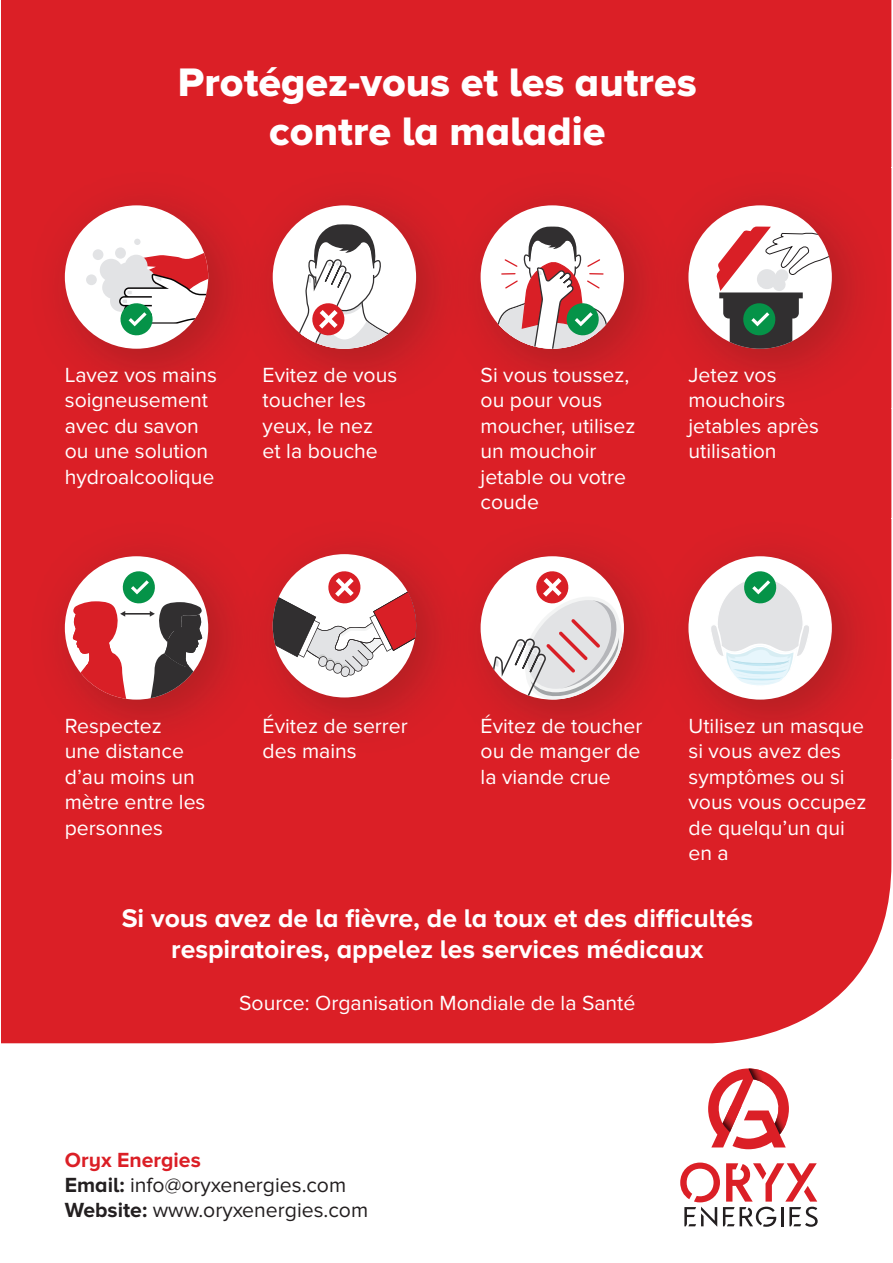
<style>
.page{position:relative;width:893px;height:1263px;background:#fff}
.page>*{position:absolute;margin:0;border:0;box-sizing:border-box;transform-origin:0 0}
.t1{font:41.25px/49.5px "Proxima Nova A Extrabld";color:#fff;text-align:center}
.t2{font:700 26.55px/31.8px "Proxima Nova A";color:#fff;text-align:center}
.t3{font:21.15px/25.5px "Proxima Nova";color:#fff}
.t4{font:21.15px/25.5px "Proxima Nova";color:#231f20}
.t5{font:700 21.15px "Proxima Nova A";color:#db1f26}
.s1{font-family:"Proxima Nova A";font-weight:700}
</style>
<div class="page">
<div style="left:1px;top:0;width:890px;height:1043px;background:#db1f26"></div>
<img style="left:27px;top:168px;width:208px;height:240px">
<div style="left:65px;top:205px;width:143px;height:144px;background:#fff;border-radius:50%"></div>
<div style="left:93px;top:249px;width:10px;height:11px;background:#e2e3e5;border-radius:50%"></div>
<div style="left:134px;top:239px;width:7px;height:6px;background:#e2e3e5;border-radius:50%"></div>
<div style="left:86px;top:274px;width:11px;height:11px;background:#e2e3e5;border-radius:50%"></div>
<img style="left:268px;top:168px;width:175px;height:240px">
<div style="left:235px;top:168px;width:33px;height:240px;background:#d91f26"></div>
<div style="left:273px;top:205px;width:143px;height:144px;background:#fff;border-radius:50%"></div>
<img style="left:235px;top:517px;width:241px;height:240px">
<div style="left:273px;top:554px;width:143px;height:143px;background:#fff;border-radius:50%"></div>
<img style="left:27px;top:519px;width:241px;height:240px">
<div style="left:235px;top:519px;width:33px;height:238px;background:#d91f26"></div>
<div style="left:65px;top:556px;width:143px;height:144px;background:#fff;border-radius:50%"></div>
<img style="left:476px;top:168px;width:175px;height:240px">
<div style="left:443px;top:168px;width:33px;height:240px;background:#d91f26"></div>
<div style="left:481px;top:205px;width:143px;height:144px;background:#fff;border-radius:50%"></div>
<img style="left:443px;top:519px;width:208px;height:240px">
<div style="left:443px;top:519px;width:33px;height:238px;background:#d91f26"></div>
<div style="left:481px;top:556px;width:143px;height:144px;background:#fff;border-radius:50%"></div>
<img style="left:891px;top:168px;width:1px;height:240px">
<img style="left:684px;top:168px;width:207px;height:240px">
<div style="left:651px;top:168px;width:33px;height:240px;background:#d91f26"></div>
<div style="left:688px;top:205px;width:144px;height:144px;background:#fff;border-radius:50%"></div>
<img style="left:891px;top:519px;width:1px;height:240px">
<img style="left:684px;top:519px;width:207px;height:240px">
<div style="left:651px;top:519px;width:33px;height:240px;background:#d91f26"></div>
<div style="left:688px;top:556px;width:144px;height:144px;background:#fff;border-radius:50%"></div>
<svg style="left:680px;top:1163px;width:138px;height:64px"></svg>
<svg style="left:708px;top:1068px;width:81px;height:81px"></svg>
<svg style="left:273px;top:569px;width:143px;height:108px"></svg>
<svg style="left:274px;top:223px;width:141px;height:126px"></svg>
<svg style="left:482px;top:569px;width:142px;height:131px"></svg>
<svg style="left:100px;top:245px;width:108px;height:92px"></svg>
<svg style="left:496px;top:226px;width:112px;height:123px"></svg>
<svg style="left:716px;top:227px;width:116px;height:122px"></svg>
<svg style="left:709px;top:569px;width:102px;height:118px"></svg>
<svg style="left:71px;top:569px;width:132px;height:131px"></svg>
<h1 class="t1" style="left:178px;top:61px;width:520px">Protégez-vous et les autres contre la maladie</h1>
<p class="t3" style="left:65px;top:363px;width:154px">Lavez vos mains soigneusement avec du savon ou une solution hydroalcoolique</p>
<p class="t3" style="left:263px;top:363px;width:136px">Evitez de vous toucher les yeux, le nez<br>et la bouche</p>
<p class="t3" style="left:481px;top:363px;width:156px">Si vous toussez, ou pour vous moucher, utilisez un mouchoir jetable ou votre coude</p>
<p class="t3" style="left:688px;top:363px;width:132px">Jetez vos mouchoirs jetables après utilisation</p>
<p class="t3" style="left:65px;top:714px;width:142px">Respectez<br>une distance d’au moins un mètre entre les personnes</p>
<p class="t3" style="left:263px;top:714px;width:147px">Évitez de serrer des mains</p>
<p class="t3" style="left:481px;top:714px;width:163px;text-align:justify">Évitez de toucher ou de manger de la viande crue</p>
<p class="t3" style="left:688px;top:714px;width:180px">Utilisez un masque si vous avez des symptômes ou si vous vous occupez de quelqu’un qui en a</p>
<p class="t2" style="left:122px;top:904px;width:633px">Si vous avez de la fièvre, de la toux et des difficultés respiratoires, appelez les services médicaux</p>
<p class="t3" style="left:239px;top:992px;width:398px">Source: Organisation Mondiale de la Santé</p>
<p class="t5" style="left:65px;top:1153px;width:137px">Oryx Energies</p>
<p class="t4" style="left:65px;top:1173px;width:305px"><span class="s1">Email:</span> info@oryxenergies.com<br><span class="s1">Website:</span> www.oryxenergies.com</p>
</div>
